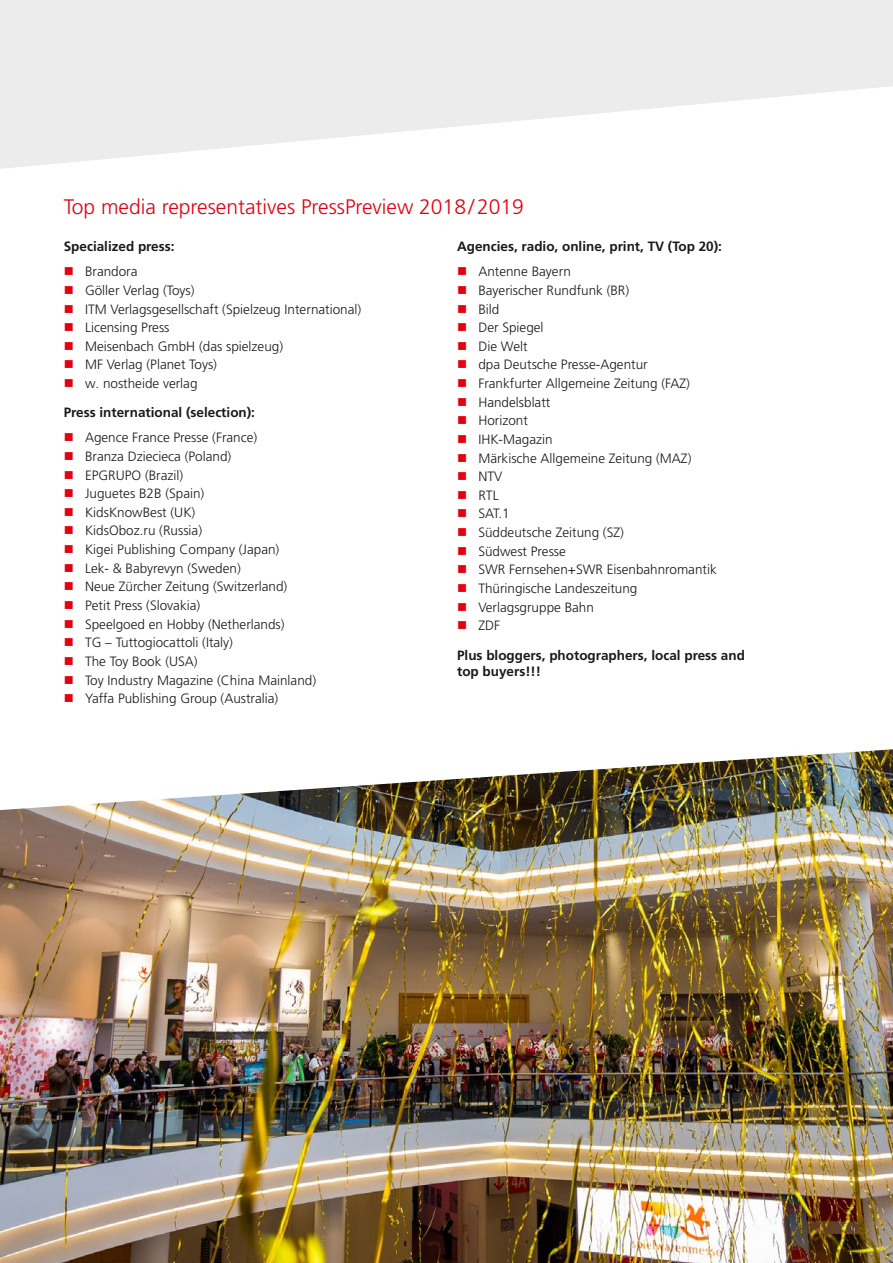
<style>
.page{position:relative;width:893px;height:1263px;background:#fff}
.page>*{position:absolute;margin:0;border:0;box-sizing:border-box;transform-origin:0 0}
._02_Subline_Bold_Rot{font:300 21px "Frutiger LT Pro";color:#e3000f}
.t1{font:300 13.5px "Frutiger LT Pro";color:#1a1a18}
._11_Body_9pt{font:700 13.5px/16.5px "Frutiger LT Pro";color:#1a1a18}
.s1{color:#e3000f}
</style>
<div class="page">
<img style="left:0;top:749px;width:893px;height:514px">
<svg style="left:0;top:0;width:893px;height:169px;fill:#ececed"></svg>
<p class="_02_Subline_Bold_Rot" style="left:64px;top:194px;width:461px">Top media representatives PressPreview 2018/2019</p>
<p class="_11_Body_9pt" style="left:64px;top:238px;width:112px">Specialized press:</p>
<p class="t1" style="left:64px;top:264px;width:75px"><span class="s1">■</span> Brandora</p>
<p class="t1" style="left:64px;top:282px;width:132px"><span class="s1">■</span> Göller Verlag (Toys)</p>
<p class="t1" style="left:64px;top:301px;width:299px"><span class="s1">■</span> ITM Verlagsgesellschaft (Spielzeug International)</p>
<p class="t1" style="left:64px;top:320px;width:107px"><span class="s1">■</span> Licensing Press</p>
<p class="t1" style="left:64px;top:338px;width:221px"><span class="s1">■</span> Meisenbach GmbH (das spielzeug)</p>
<p class="t1" style="left:64px;top:357px;width:155px"><span class="s1">■</span> MF Verlag (Planet Toys)</p>
<p class="t1" style="left:64px;top:376px;width:135px"><span class="s1">■</span> w. nostheide verlag</p>
<p class="_11_Body_9pt" style="left:64px;top:404px;width:193px">Press international (selection):</p>
<p class="t1" style="left:64px;top:430px;width:195px"><span class="s1">■</span> Agence France Presse (France)</p>
<p class="t1" style="left:64px;top:448px;width:169px"><span class="s1">■</span> Branza Dziecieca (Poland)</p>
<p class="t1" style="left:64px;top:467px;width:121px"><span class="s1">■</span> EPGRUPO (Brazil)</p>
<p class="t1" style="left:64px;top:486px;width:142px"><span class="s1">■</span> Juguetes B2B (Spain)</p>
<p class="t1" style="left:64px;top:504px;width:133px"><span class="s1">■</span> KidsKnowBest (UK)</p>
<p class="t1" style="left:64px;top:523px;width:140px"><span class="s1">■</span> KidsOboz.ru (Russia)</p>
<p class="t1" style="left:64px;top:542px;width:217px"><span class="s1">■</span> Kigei Publishing Company (Japan)</p>
<p class="t1" style="left:64px;top:560px;width:179px"><span class="s1">■</span> Lek- &amp; Babyrevyn (Sweden)</p>
<p class="t1" style="left:64px;top:579px;width:225px"><span class="s1">■</span> Neue Zürcher Zeitung (Switzerland)</p>
<p class="t1" style="left:64px;top:597px;width:138px"><span class="s1">■</span> Petit Press (Slovakia)</p>
<p class="t1" style="left:64px;top:616px;width:222px"><span class="s1">■</span> Speelgoed en Hobby (Netherlands)</p>
<p class="t1" style="left:64px;top:635px;width:171px"><span class="s1">■</span> TG – Tuttogiocattoli (Italy)</p>
<p class="t1" style="left:64px;top:653px;width:135px"><span class="s1">■</span> The Toy Book (USA)</p>
<p class="t1" style="left:64px;top:672px;width:254px"><span class="s1">■</span> Toy Industry Magazine (China Mainland)</p>
<p class="t1" style="left:64px;top:691px;width:216px"><span class="s1">■</span> Yaffa Publishing Group (Australia)</p>
<p class="_11_Body_9pt" style="left:457px;top:238px;width:266px">Agencies, radio, online, print, TV (Top 20):</p>
<p class="t1" style="left:457px;top:264px;width:115px"><span class="s1">■</span> Antenne Bayern</p>
<p class="t1" style="left:457px;top:282px;width:174px"><span class="s1">■</span> Bayerischer Rundfunk (BR)</p>
<p class="t1" style="left:457px;top:301px;width:44px"><span class="s1">■</span> Bild</p>
<p class="t1" style="left:457px;top:320px;width:88px"><span class="s1">■</span> Der Spiegel</p>
<p class="t1" style="left:457px;top:338px;width:72px"><span class="s1">■</span> Die Welt</p>
<p class="t1" style="left:457px;top:357px;width:192px"><span class="s1">■</span> dpa Deutsche Presse-Agentur</p>
<p class="t1" style="left:457px;top:376px;width:234px"><span class="s1">■</span> Frankfurter Allgemeine Zeitung (FAZ)</p>
<p class="t1" style="left:457px;top:394px;width:95px"><span class="s1">■</span> Handelsblatt</p>
<p class="t1" style="left:457px;top:413px;width:72px"><span class="s1">■</span> Horizont</p>
<p class="t1" style="left:457px;top:431px;width:97px"><span class="s1">■</span> IHK-Magazin</p>
<p class="t1" style="left:457px;top:450px;width:236px"><span class="s1">■</span> Märkische Allgemeine Zeitung (MAZ)</p>
<p class="t1" style="left:457px;top:469px;width:47px"><span class="s1">■</span> NTV</p>
<p class="t1" style="left:457px;top:487px;width:43px"><span class="s1">■</span> RTL</p>
<p class="t1" style="left:457px;top:506px;width:54px"><span class="s1">■</span> SAT.1</p>
<p class="t1" style="left:457px;top:525px;width:168px"><span class="s1">■</span> Süddeutsche Zeitung (SZ)</p>
<p class="t1" style="left:457px;top:543px;width:110px"><span class="s1">■</span> Südwest Presse</p>
<p class="t1" style="left:457px;top:562px;width:261px"><span class="s1">■</span> SWR Fernsehen+SWR Eisenbahnromantik</p>
<p class="t1" style="left:457px;top:580px;width:182px"><span class="s1">■</span> Thüringische Landeszeitung</p>
<p class="t1" style="left:457px;top:599px;width:138px"><span class="s1">■</span> Verlagsgruppe Bahn</p>
<p class="t1" style="left:457px;top:618px;width:45px"><span class="s1">■</span> ZDF</p>
<p class="_11_Body_9pt" style="left:457px;top:647px;width:289px">Plus bloggers, photographers, local press and top buyers!!!</p>
</div>
